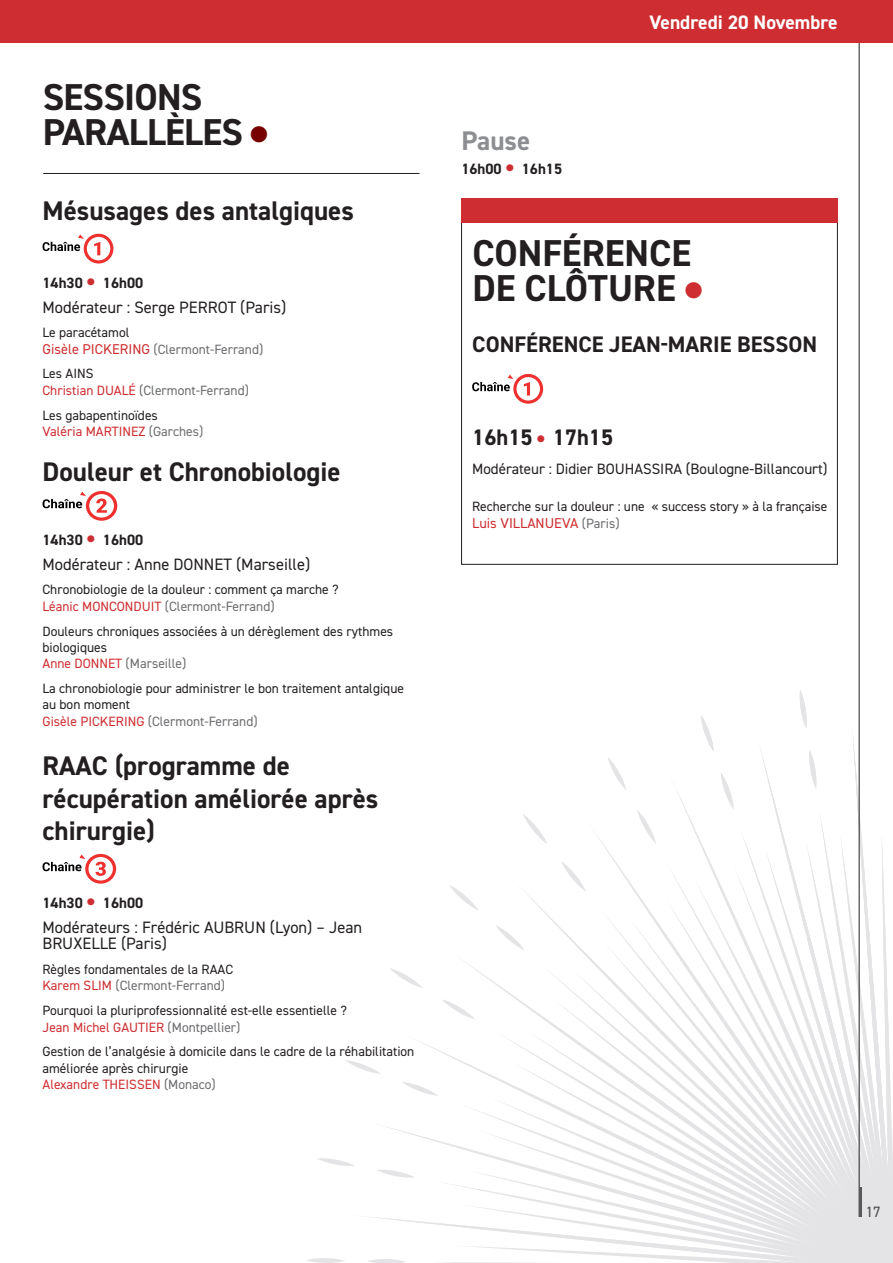
<style>
.page{position:relative;width:893px;height:1263px;background:#fff}
.page>*{position:absolute;margin:0;border:0;box-sizing:border-box;transform-origin:0 0}
.t1{font:700 37.5px/34.5px "DIN2014";letter-spacing:-.015em;color:#231f20}
.t2{font:700 27px/32.4px "DIN2014";color:#231f20}
.t3{font:700 27px "DIN2014";color:#8c8e91}
.t4{font:700 22.5px "DIN2014";color:#231f20}
.t5{font:700 19.5px "DIN2014";color:#fff}
.t6{font:16.5px/16.5px "DIN2014";color:#231f20}
.t7{font:15px "DIN2014";color:#231f20}
.t8{font:700 15px "DIN2014";color:#231f20}
.t9{font:15px "DIN2014";color:#4b4c4d}
.t10{font:14.25px "DIN2014";color:#ce2e31}
.t11{font:13.5px/16.4px "DIN2014";color:#231f20}
.t12{font:13.5px/16.5px "DIN2014";color:#6c6d70}
.s1{color:#700}
.s2{font-size:30px;color:#ce2e31}
.s3{color:#231f20}
.s4{font-size:14.25px;color:#ce2e31}
.s5{color:#ce2e31}
.s6{color:#6c6d70}
.s7{font-size:13.5px;color:#6c6d70}
</style>
<div class="page">
<svg style="left:307px;top:690px;width:586px;height:573px"></svg>
<hr style="left:859px;top:0;width:1px;height:1217px;background:#231f20">
<hr style="left:859px;top:1187px;width:3px;height:30px;background:#57585a">
<div style="left:0;top:0;width:893px;height:43px;background:#ce2e31"></div>
<div style="left:461px;top:199px;width:377px;height:24px;background:#ce2e31"></div>
<svg style="left:472px;top:374px;width:71px;height:30px"></svg>
<svg style="left:43px;top:234px;width:70px;height:29px"></svg>
<svg style="left:43px;top:491px;width:74px;height:30px"></svg>
<svg style="left:43px;top:854px;width:73px;height:30px"></svg>
<hr style="left:43px;top:173px;width:377px;height:1px;background:#231f20">
<h1 class="t1" style="left:43px;top:79px;width:227px">SESSIONS<br>PARALLÈLES <span class="s1">●</span></h1>
<h2 class="t2" style="left:43px;top:194px;width:313px">Mésusages des antalgiques</h2>
<p class="t8" style="left:43px;top:272px;width:102px">14h30 <span class="s2">•</span> 16h00</p>
<p class="t6" style="left:43px;top:298px;width:245px">Modérateur : Serge PERROT (Paris)</p>
<p class="t12" style="left:43px;top:324px;width:222px"><span class="s3">Le paracétamol<br></span><span class="s4">Gisèle PICKERING</span> (Clermont-Ferrand)</p>
<p class="t12" style="left:43px;top:365px;width:208px"><span class="s3">Les AINS<br></span><span class="s5">Christian DUALÉ</span> (Clermont-Ferrand)</p>
<p class="t11" style="left:43px;top:406px;width:162px">Les gabapentinoïdes<br><span class="s5">Valéria MARTINEZ</span> <span class="s6">(Garches)</span></p>
<h2 class="t2" style="left:43px;top:455px;width:300px">Douleur et Chronobiologie</h2>
<p class="t8" style="left:43px;top:530px;width:102px">14h30 <span class="s2">•</span> 16h00</p>
<p class="t6" style="left:43px;top:555px;width:269px">Modérateur : Anne DONNET (Marseille)</p>
<p class="t11" style="left:43px;top:581px;width:298px">Chronobiologie de la douleur : comment ça marche ?<br><span class="s5">Léanic MONCONDUIT</span> <span class="s6">(Clermont-Ferrand)</span></p>
<p class="t11" style="left:43px;top:623px;width:352px">Douleurs chroniques associées à un dérèglement des rythmes biologiques<br><span class="s5">Anne DONNET</span> <span class="s6">(Marseille)</span></p>
<p class="t11" style="left:43px;top:680px;width:363px">La chronobiologie pour administrer le bon traitement antalgique au bon moment<br><span class="s5">Gisèle PICKERING</span> <span class="s6">(Clermont-Ferrand)</span></p>
<h2 class="t2" style="left:43px;top:749px;width:337px">RAAC (programme de récupération améliorée après chirurgie)</h2>
<p class="t8" style="left:43px;top:892px;width:102px">14h30 <span class="s2">•</span> 16h00</p>
<p class="t6" style="left:43px;top:918px;width:321px">Modérateurs : Frédéric AUBRUN (Lyon) – Jean<br>BRUXELLE (Paris)</p>
<p class="t11" style="left:43px;top:961px;width:192px">Règles fondamentales de la RAAC<br><span class="s5">Karem SLIM</span> <span class="s6">(Clermont-Ferrand)</span></p>
<p class="t11" style="left:43px;top:1002px;width:306px">Pourquoi la pluriprofessionnalité est-elle essentielle ?<br><span class="s5">Jean Michel GAUTIER</span> <span class="s6">(Montpellier)</span></p>
<p class="t11" style="left:43px;top:1043px;width:373px">Gestion de l’analgésie à domicile dans le cadre de la réhabilitation améliorée après chirurgie<br><span class="s5">Alexandre THEISSEN</span> <span class="s6">(Monaco)</span></p>
<h2 class="t3" style="left:461px;top:122px;width:70px">Pause</h2>
<p class="t8" style="left:461px;top:158px;width:102px">16h00 <span class="s2">•</span> 16h15</p>
<h3 class="t5" style="left:649px;top:9px;width:190px">Vendredi 20 Novembre</h3>
<h1 class="t1" style="left:472px;top:236px;width:232px">CONFÉRENCE<br>DE CLÔTURE <span class="s5">●</span></h1>
<h3 class="t4" style="left:472px;top:329px;width:346px">CONFÉRENCE JEAN-MARIE BESSON</h3>
<h3 class="t4" style="left:472px;top:422px;width:143px">16h15 <span class="s2">•</span> 17h15</h3>
<p class="t7" style="left:472px;top:459px;width:357px">Modérateur : Didier BOUHASSIRA (Boulogne-Billancourt)</p>
<p class="t11" style="left:472px;top:498px;width:357px">Recherche sur la douleur : une « success story » à la française</p>
<p class="t10" style="left:472px;top:514px;width:149px">Luis VILLANUEVA <span class="s7">(Paris)</span></p>
<p class="t9" style="left:866px;top:1202px;width:16px">17</p>
</div>
